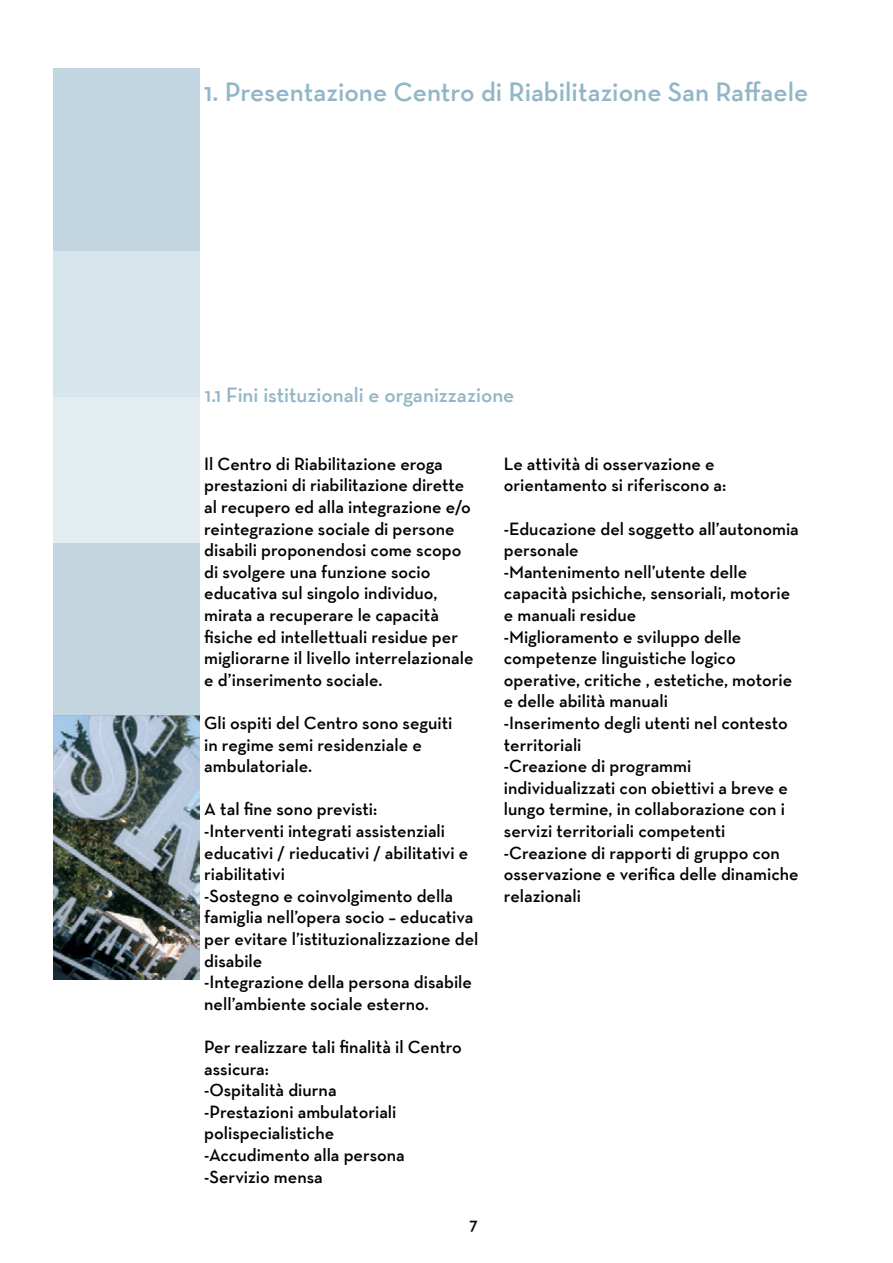
<style>
.page{position:relative;width:893px;height:1263px;background:#fff}
.page>*{position:absolute;margin:0;border:0;box-sizing:border-box;transform-origin:0 0}
.t1{font:600 27px "Neutra Text";color:#92b6c7}
.t2{font:600 21px "Neutra Text";color:#92b6c7}
.t3{font:600 18px/21.6px "Neutra Text";color:#000}
</style>
<div class="page">
<img style="left:53px;top:716px;width:146px;height:263px">
<div style="left:53px;top:68px;width:147px;height:183px;background:#c2d6e1"></div>
<div style="left:53px;top:251px;width:147px;height:146px;background:#d7e5ec"></div>
<div style="left:53px;top:397px;width:147px;height:146px;background:#e2ecf1"></div>
<div style="left:53px;top:543px;width:147px;height:173px;background:#c3d6e0"></div>
<h1 class="t1" style="left:204px;top:75px;width:606px">1. Presentazione Centro di Riabilitazione San Raffaele</h1>
<p class="t2" style="left:205px;top:382px;width:311px">1.1 Fini istituzionali e organizzazione</p>
<p class="t3" style="left:204px;top:452px;width:271px">Il Centro di Riabilitazione eroga prestazioni di riabilitazione dirette al recupero ed alla integrazione e/o reintegrazione sociale di persone disabili proponendosi come scopo di svolgere una funzione socio educativa sul singolo individuo, mirata a recuperare le capacità fisiche ed intellettuali residue per migliorarne il livello interrelazionale e d’inserimento sociale.</p>
<p class="t3" style="left:204px;top:712px;width:250px">Gli ospiti del Centro sono seguiti in regime semi residenziale e ambulatoriale.</p>
<p class="t3" style="left:204px;top:798px;width:276px">A tal fine sono previsti:<br>-Interventi integrati assistenziali educativi / rieducativi / abilitativi e riabilitativi<br>-Sostegno e coinvolgimento della famiglia nell’opera socio – educativa per evitare l’istituzionalizzazione del disabile<br>-Integrazione della persona disabile nell’ambiente sociale esterno.</p>
<p class="t3" style="left:204px;top:1036px;width:259px">Per realizzare tali finalità il Centro assicura:<br>-Ospitalità diurna<br>-Prestazioni ambulatoriali polispecialistiche<br>-Accudimento alla persona -Servizio mensa</p>
<p class="t3" style="left:469px;top:1212px;width:10px">7</p>
<p class="t3" style="left:504px;top:452px;width:224px">Le attività di osservazione e orientamento si riferiscono a:</p>
<p class="t3" style="left:504px;top:517px;width:297px">-Educazione del soggetto all’autonomia personale<br>-Mantenimento nell’utente delle capacità psichiche, sensoriali, motorie e manuali residue<br>-Miglioramento e sviluppo delle competenze linguistiche logico operative, critiche , estetiche, motorie e delle abilità manuali<br>-Inserimento degli utenti nel contesto territoriali<br>-Creazione di programmi individualizzati con obiettivi a breve e lungo termine, in collaborazione con i servizi territoriali competenti -Creazione di rapporti di gruppo con osservazione e verifica delle dinamiche relazionali</p>
</div>
